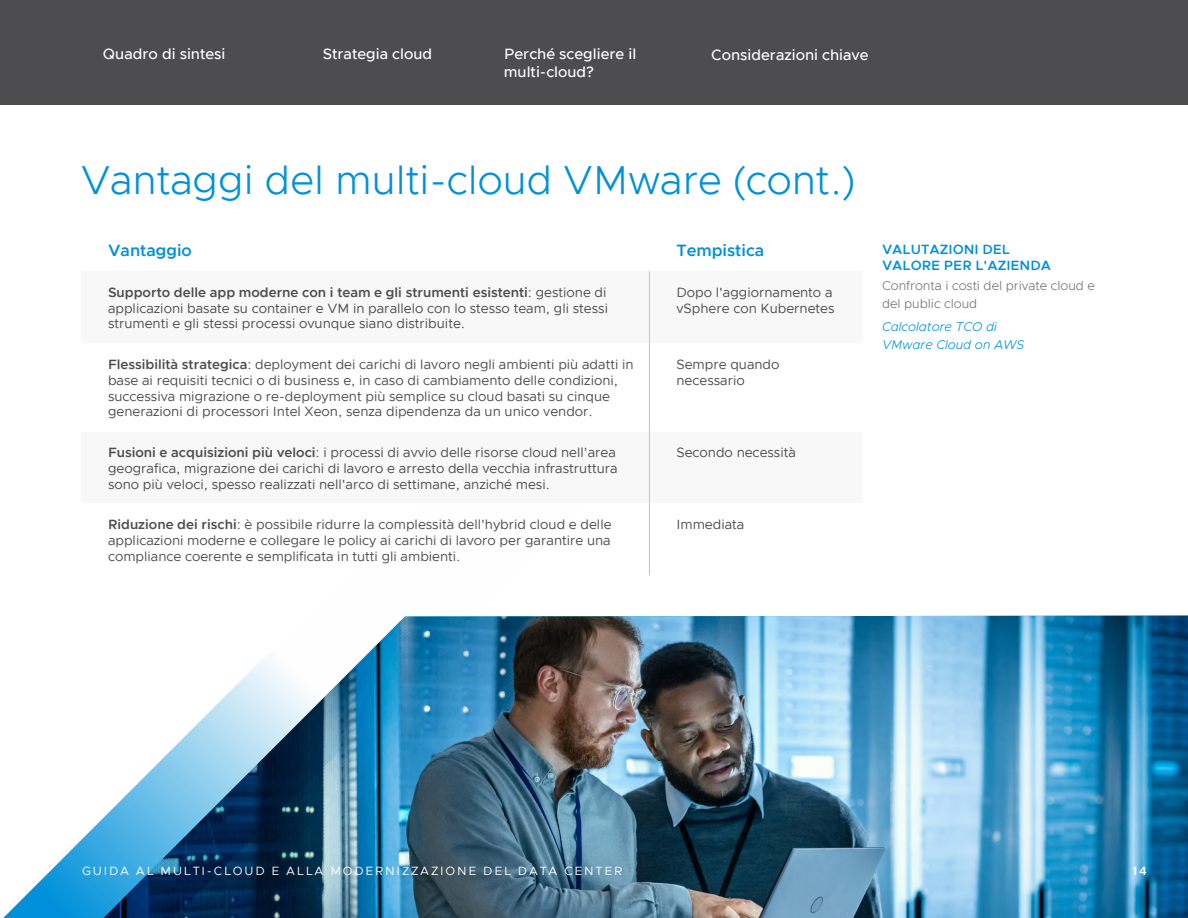
<style>
.page{position:relative;width:1188px;height:918px;background:#fff}
.page>*{position:absolute;margin:0;border:0;box-sizing:border-box;transform-origin:0 0}
.t1{font:300 40.5px "Metropolis";color:#0091da}
.t2{font:600 16.5px "Metropolis";color:#0091da}
.t3{font:500 15px/18px "Metropolis";color:#fff}
.t4{font:13.5px/15.8px "Metropolis";color:#4d4d4f}
.t5{font:600 13.5px/16.5px "Metropolis";color:#0091da}
.t6{font:300 12.75px/18px "Metropolis";color:#717074}
.t7{font:italic 300 12.75px/18px "Metropolis";color:#0091da}
.t8{font:12px "Metropolis";letter-spacing:.15em;color:#fff}
.t9{font:600 12px "Metropolis";color:#fff}
.s1{font-weight:600}
</style>
<div class="page">
<img style="left:648px;top:616px;width:540px;height:302px">
<img style="left:3px;top:616px;width:645px;height:302px">
<hr style="left:649px;top:271px;width:1px;height:72px;background:#c6c6c7">
<hr style="left:649px;top:343px;width:1px;height:88px;background:#c6c6c7">
<hr style="left:649px;top:431px;width:1px;height:73px;background:#c6c6c7">
<hr style="left:649px;top:504px;width:1px;height:71px;background:#c6c6c7">
<div style="left:0;top:0;width:1188px;height:105px;background:#4d4d4f"></div>
<p class="t3" style="left:103px;top:45px;width:124px">Quadro di sintesi</p>
<p class="t3" style="left:323px;top:45px;width:111px">Strategia cloud</p>
<p class="t3" style="left:504px;top:45px;width:134px">Perché scegliere il multi-cloud?</p>
<p class="t3" style="left:711px;top:45px;width:159px">Considerazioni chiave</p>
<h1 class="t1" style="left:81px;top:155px;width:776px">Vantaggi del multi-cloud VMware (cont.)</h1>
<p class="t2" style="left:108px;top:240px;width:85px">Vantaggio</p>
<p class="t2" style="left:676px;top:240px;width:89px">Tempistica</p>
<p class="t4" style="left:108px;top:284px;width:502px;text-align:justify"><span class="s1">Supporto delle app moderne con i team e gli strumenti esistenti</span>: gestione di applicazioni basate su container e VM in parallelo con lo stesso team, gli stessi strumenti e gli stessi processi ovunque siano distribuite.</p>
<p class="t4" style="left:676px;top:284px;width:160px">Dopo l'aggiornamento a vSphere con Kubernetes</p>
<p class="t4" style="left:108px;top:357px;width:527px"><span class="s1">Flessibilità strategica</span>: deployment dei carichi di lavoro negli ambienti più adatti in base ai requisiti tecnici o di business e, in caso di cambiamento delle condizioni, successiva migrazione o re-deployment più semplice su cloud basati su cinque generazioni di processori Intel Xeon, senza dipendenza da un unico vendor.</p>
<p class="t4" style="left:676px;top:357px;width:105px">Sempre quando necessario</p>
<p class="t4" style="left:108px;top:445px;width:511px"><span class="s1">Fusioni e acquisizioni più veloci</span>: i processi di avvio delle risorse cloud nell'area geografica, migrazione dei carichi di lavoro e arresto della vecchia infrastruttura sono più veloci, spesso realizzati nell'arco di settimane, anziché mesi.</p>
<p class="t4" style="left:676px;top:445px;width:121px">Secondo necessità</p>
<p class="t4" style="left:108px;top:517px;width:505px;text-align:justify"><span class="s1">Riduzione dei rischi</span>: è possibile ridurre la complessità dell'hybrid cloud e delle applicazioni moderne e collegare le policy ai carichi di lavoro per garantire una compliance coerente e semplificata in tutti gli ambienti.</p>
<p class="t4" style="left:676px;top:517px;width:69px">Immediata</p>
<p class="t5" style="left:882px;top:241px;width:171px">VALUTAZIONI DEL<br>VALORE PER L'AZIENDA</p>
<p class="t6" style="left:882px;top:277px;width:215px">Confronta i costi del private cloud e del public cloud</p>
<p class="t7" style="left:882px;top:318px;width:144px">Calcolatore TCO di<br>VMware Cloud on AWS</p>
<p class="t8" style="left:82px;top:864px;width:542px">GUIDA AL MULTI-CLOUD E ALLA MODERNIZZAZIONE DEL DATA CENTER</p>
<p class="t9" style="left:1133px;top:864px;width:16px">14</p>
</div>
